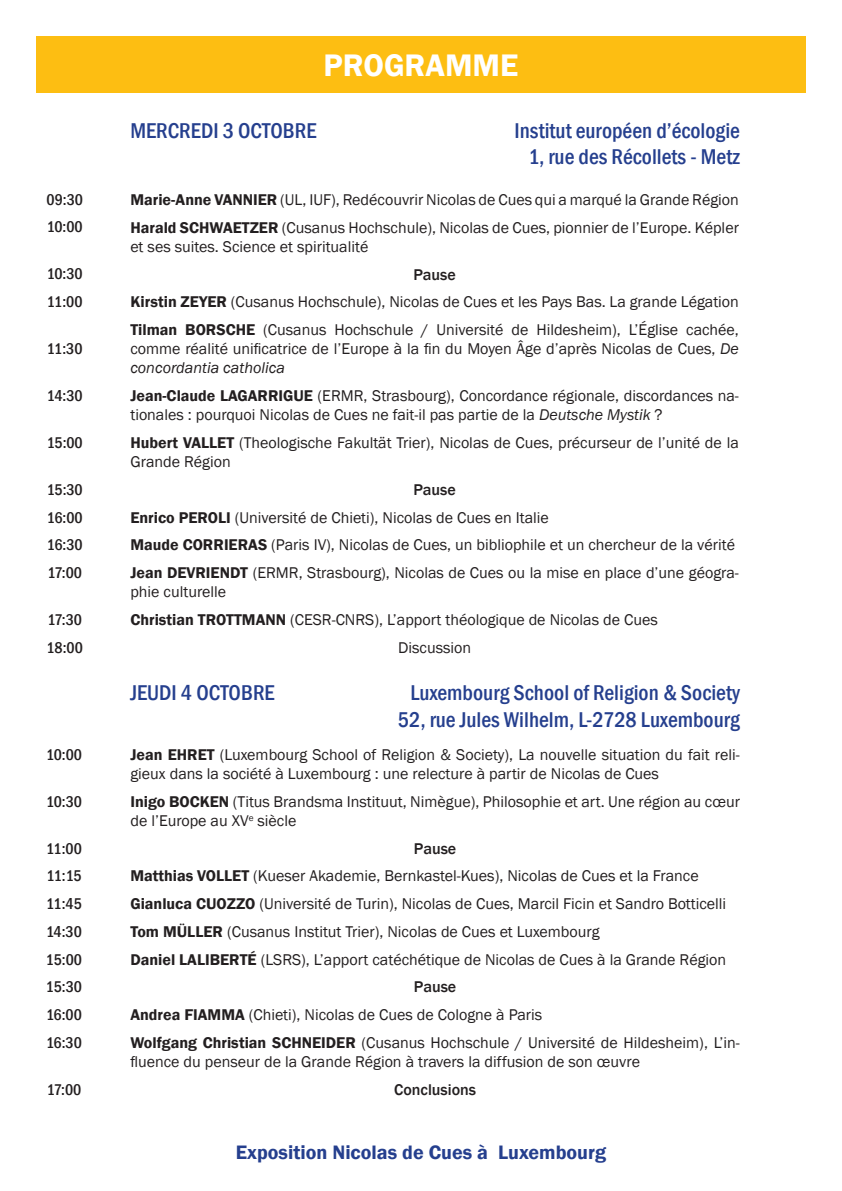
<style>
.page{position:relative;width:842px;height:1191px;background:#fff}
.page>*{position:absolute;margin:0;border:0;box-sizing:border-box;transform-origin:0 0}
.t1{font:600 32px "Franklin Gothic";color:#fff}
.t2{font:500 condensed 22px/26.4px "Franklin Gothic";color:#253f8e;text-align:right}
.t3{font:600 20px "Franklin Gothic";color:#253f8e}
.t4{font:16px/27.7px "Franklin Gothic";color:#231f20}
.t5{font:500 condensed 16px/27.7px "Franklin Gothic";letter-spacing:-.01em;color:#231f20}
.t6{font:500 16px "Franklin Gothic";color:#231f20}
.s1{font-weight:600}
.s2{font-weight:500}
.s3{font-style:italic}
</style>
<div class="page">
<div style="left:36px;top:36px;width:770px;height:57px;background:#fdbe12"></div>
<p class="t5" style="left:47px;top:185px;width:38px">09:30<br>10:00</p>
<p class="t5" style="left:47px;top:260px;width:37px">10:30<br>11:00</p>
<p class="t5" style="left:47px;top:335px;width:37px">11:30</p>
<p class="t5" style="left:47px;top:381px;width:37px">14:30</p>
<p class="t5" style="left:47px;top:428px;width:38px">15:00</p>
<p class="t5" style="left:47px;top:475px;width:38px;text-align:justify">15:30<br>16:00<br>16:30<br>17:00</p>
<p class="t5" style="left:47px;top:605px;width:38px">17:30<br>18:00</p>
<p class="t5" style="left:46px;top:740px;width:37px">10:00</p>
<p class="t5" style="left:46px;top:787px;width:37px">10:30</p>
<p class="t5" style="left:46px;top:834px;width:38px;text-align:justify">11:00<br>11:15<br>11:45<br>14:30<br>15:00<br>15:30<br>16:00<br>16:30</p>
<p class="t5" style="left:47px;top:1075px;width:36px">17:00</p>
<h1 class="t1" style="left:324px;top:45px;width:196px">PROGRAMME</h1>
<h2 class="t2" style="left:130px;top:117px;width:188px">MERCREDI 3 OCTOBRE</h2>
<h2 class="t2" style="left:514px;top:117px;width:227px">Institut européen d’écologie<br>1, rue des Récollets - Metz</h2>
<p class="t4" style="left:130px;top:186px;width:610px"><span class="s1">Marie-Anne VANNIER</span> (UL, IUF), Redécouvrir Nicolas de Cues qui a marqué la Grande Région<br><span class="s1">Harald SCHWAETZER</span> (Cusanus Hochschule), Nicolas de Cues, pionnier de l’Europe. Képler</p>
<p class="t4" style="left:130px;top:233px;width:239px">et ses suites. Science et spiritualité</p>
<p class="t4" style="left:130px;top:261px;width:610px;text-align:center"><span class="s2">Pause<br></span><span class="s1">Kirstin ZEYER</span> (Cusanus Hochschule), Nicolas de Cues et les Pays Bas. La grande Légation<br><span class="s1">Tilman BORSCHE</span> (Cusanus Hochschule / Université de Hildesheim), L’Église cachée,</p>
<p class="t4" style="left:130px;top:339px;width:610px;line-height:19.2px">comme réalité unificatrice de l’Europe à la fin du Moyen Âge d’après Nicolas de Cues, <span class="s3">De concordantia catholica</span></p>
<p class="t4" style="left:130px;top:386px;width:610px;line-height:19.2px"><span class="s1">Jean-Claude LAGARRIGUE</span> (ERMR, Strasbourg), Concordance régionale, discordances na&shy;tionales : pourquoi Nicolas de Cues ne fait-il pas partie de la <span class="s3">Deutsche Mystik</span> ?</p>
<p class="t4" style="left:130px;top:433px;width:610px;line-height:19.2px"><span class="s1">Hubert VALLET</span> (Theologische Fakultät Trier), Nicolas de Cues, précurseur de l’unité de la<br>Grande Région</p>
<p class="t4" style="left:130px;top:476px;width:610px;text-indent:283px"><span class="s2">Pause<br></span><span class="s1">Enrico PEROLI</span> (Université de Chieti), Nicolas de Cues en Italie<br><span class="s1">Maude CORRIERAS</span> (Paris IV), Nicolas de Cues, un bibliophile et un chercheur de la vérité <span class="s1">Jean DEVRIENDT</span> (ERMR, Strasbourg), Nicolas de Cues ou la mise en place d’une géogra-</p>
<p class="t4" style="left:130px;top:578px;width:97px">phie culturelle</p>
<p class="t4" style="left:130px;top:606px;width:529px"><span class="s1">Christian TROTTMANN</span> (CESR-CNRS), L’apport théologique de Nicolas de Cues</p>
<p class="t4" style="left:398px;top:634px;width:75px">Discussion</p>
<h2 class="t2" style="left:130px;top:679px;width:146px">JEUDI 4 OCTOBRE</h2>
<h2 class="t2" style="left:398px;top:679px;width:344px;text-align:center">Luxembourg School of Religion &amp; Society<br>52, rue Jules Wilhelm, L-2728 Luxembourg</h2>
<p class="t4" style="left:130px;top:745px;width:611px;line-height:19.2px"><span class="s1">Jean EHRET</span> (Luxembourg School of Religion &amp; Society), La nouvelle situation du fait reli&shy;gieux dans la société à Luxembourg : une relecture à partir de Nicolas de Cues</p>
<p class="t4" style="left:130px;top:792px;width:611px;line-height:19.2px"><span class="s1">Inigo BOCKEN</span> (Titus Brandsma Instituut, Nimègue), Philosophie et art. Une région au cœur de l’Europe au XV<sup>e</sup> siècle</p>
<p class="t6" style="left:414px;top:838px;width:44px">Pause</p>
<p class="t4" style="left:130px;top:862px;width:570px"><span class="s1">Matthias VOLLET</span> (Kueser Akademie, Bernkastel-Kues), Nicolas de Cues et la France</p>
<p class="t4" style="left:130px;top:890px;width:597px"><span class="s1">Gianluca CUOZZO</span> (Université de Turin), Nicolas de Cues, Marcil Ficin et Sandro Botticelli</p>
<p class="t4" style="left:130px;top:918px;width:471px"><span class="s1">Tom MÜLLER</span> (Cusanus Institut Trier), Nicolas de Cues et Luxembourg</p>
<p class="t4" style="left:130px;top:945px;width:597px"><span class="s1">Daniel LALIBERTÉ</span> (LSRS), L’apport catéchétique de Nicolas de Cues à la Grande Région</p>
<p class="t6" style="left:414px;top:977px;width:44px">Pause</p>
<p class="t4" style="left:130px;top:1001px;width:413px"><span class="s1">Andrea FIAMMA</span> (Chieti), Nicolas de Cues de Cologne à Paris</p>
<p class="t4" style="left:130px;top:1028px;width:611px"><span class="s1">Wolfgang Christian SCHNEIDER</span> (Cusanus Hochschule / Université de Hildesheim), L’in-</p>
<p class="t4" style="left:130px;top:1048px;width:511px">fluence du penseur de la Grande Région à travers la diffusion de son œuvre</p>
<p class="t6" style="left:394px;top:1079px;width:83px">Conclusions</p>
<p class="t3" style="left:236px;top:1140px;width:372px">Exposition Nicolas de Cues à Luxembourg</p>
</div>
